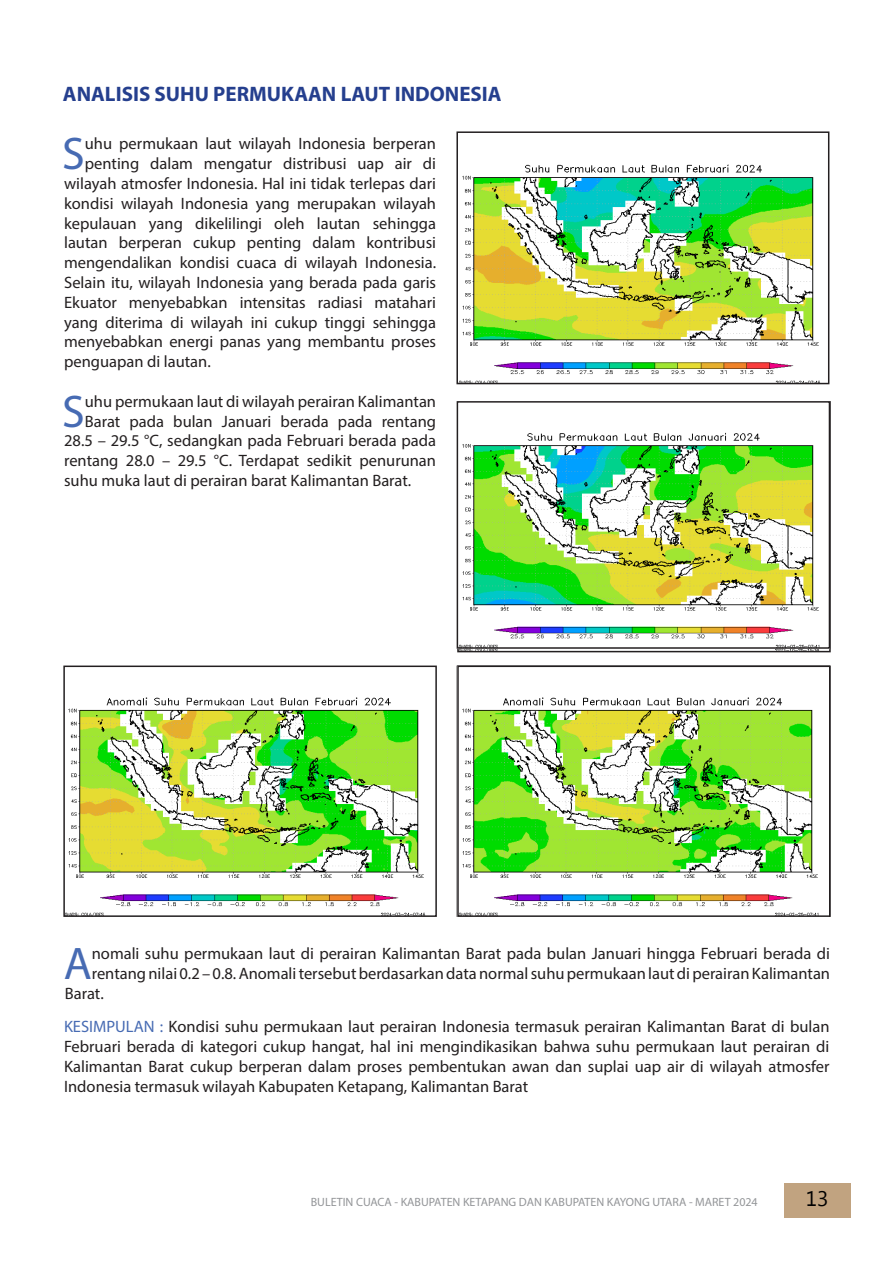
<style>
.page{position:relative;width:893px;height:1263px;background:#fff}
.page>*{position:absolute;margin:0;border:0;box-sizing:border-box;transform-origin:0 0}
.t1{font:45.9px "Myriad Pro";color:#476bb3}
.Judul_Analisi_Region{font:700 21px "Myriad Pro";color:#253f8e}
.t2{font:21px "Microsoft Tai Le";color:#000}
.t3{font:16.5px/19.8px "Myriad Pro";color:#231f20;text-align:justify}
.t4{font:12px "Myriad Pro";color:#939598}
.s1{color:#476bb3}
</style>
<div class="page">
<div style="left:784px;top:1183px;width:66px;height:34px;background:#c1a380"></div>
<img style="left:460px;top:432px;width:360px;height:214px">
<div style="left:457px;top:401px;width:373px;height:248px;border:2px solid #231f20"></div>
<img style="left:66px;top:697px;width:359px;height:217px">
<div style="left:63px;top:665px;width:374px;height:252px;border:2px solid #231f20"></div>
<img style="left:459px;top:164px;width:361px;height:217px">
<div style="left:456px;top:131px;width:373px;height:253px;border:2px solid #231f20"></div>
<img style="left:460px;top:697px;width:359px;height:217px">
<div style="left:457px;top:665px;width:374px;height:252px;border:2px solid #231f20"></div>
<p class="Judul_Analisi_Region" style="left:63px;top:80px;width:440px">ANALISIS SUHU PERMUKAAN LAUT INDONESIA</p>
<p class="t1" style="left:62px;top:125px;width:24px">S</p>
<p class="t3" style="left:85px;top:134px;width:353px">uhu permukaan laut wilayah Indonesia berperan</p>
<p class="t3" style="left:85px;top:153px;width:353px">penting dalam mengatur distribusi uap air di</p>
<p class="t3" style="left:64px;top:173px;width:373px">wilayah atmosfer Indonesia. Hal ini tidak terlepas dari</p>
<p class="t3" style="left:64px;top:193px;width:373px">kondisi wilayah Indonesia yang merupakan wilayah</p>
<p class="t3" style="left:64px;top:213px;width:373px">kepulauan yang dikelilingi oleh lautan sehingga</p>
<p class="t3" style="left:64px;top:233px;width:373px">lautan berperan cukup penting dalam kontribusi</p>
<p class="t3" style="left:64px;top:252px;width:373px">mengendalikan kondisi cuaca di wilayah Indonesia.</p>
<p class="t3" style="left:64px;top:272px;width:374px">Selain itu, wilayah Indonesia yang berada pada garis</p>
<p class="t3" style="left:64px;top:292px;width:373px">Ekuator menyebabkan intensitas radiasi matahari</p>
<p class="t3" style="left:64px;top:312px;width:373px">yang diterima di wilayah ini cukup tinggi sehingga</p>
<p class="t3" style="left:64px;top:332px;width:373px">menyebabkan energi panas yang membantu proses</p>
<p class="t3" style="left:64px;top:351px;width:148px">penguapan di lautan.</p>
<p class="t1" style="left:62px;top:383px;width:24px">S</p>
<p class="t3" style="left:85px;top:391px;width:353px">uhu permukaan laut di wilayah perairan Kalimantan</p>
<p class="t3" style="left:85px;top:411px;width:353px">Barat pada bulan Januari berada pada rentang</p>
<p class="t3" style="left:64px;top:431px;width:373px">28.5 – 29.5 °C, sedangkan pada Februari berada pada</p>
<p class="t3" style="left:64px;top:450px;width:373px">rentang 28.0 – 29.5 °C. Terdapat sedikit penurunan</p>
<p class="t3" style="left:64px;top:470px;width:349px">suhu muka laut di perairan barat Kalimantan Barat.</p>
<p class="t1" style="left:64px;top:935px;width:30px">A</p>
<p class="t3" style="left:92px;top:944px;width:740px">nomali suhu permukaan laut di perairan Kalimantan Barat pada bulan Januari hingga Februari berada di</p>
<p class="t3" style="left:92px;top:963px;width:740px">rentang nilai 0.2 – 0.8. Anomali tersebut berdasarkan data normal suhu permukaan laut di perairan Kalimantan</p>
<p class="t3" style="left:65px;top:983px;width:40px">Barat.</p>
<p class="t3" style="left:64px;top:1016px;width:767px"><span class="s1">KESIMPULAN :</span> Kondisi suhu permukaan laut perairan Indonesia termasuk perairan Kalimantan Barat di bulan Februari berada di kategori cukup hangat, hal ini mengindikasikan bahwa suhu permukaan laut perairan di Kalimantan Barat cukup berperan dalam proses pembentukan awan dan suplai uap air di wilayah atmosfer Indonesia termasuk wilayah Kabupaten Ketapang, Kalimantan Barat</p>
<p class="t4" style="left:311px;top:1195px;width:449px">BULETIN CUACA - KABUPATEN KETAPANG DAN KABUPATEN KAYONG UTARA - MARET 2024</p>
<p class="t2" style="left:806px;top:1187px;width:24px">13</p>
</div>
